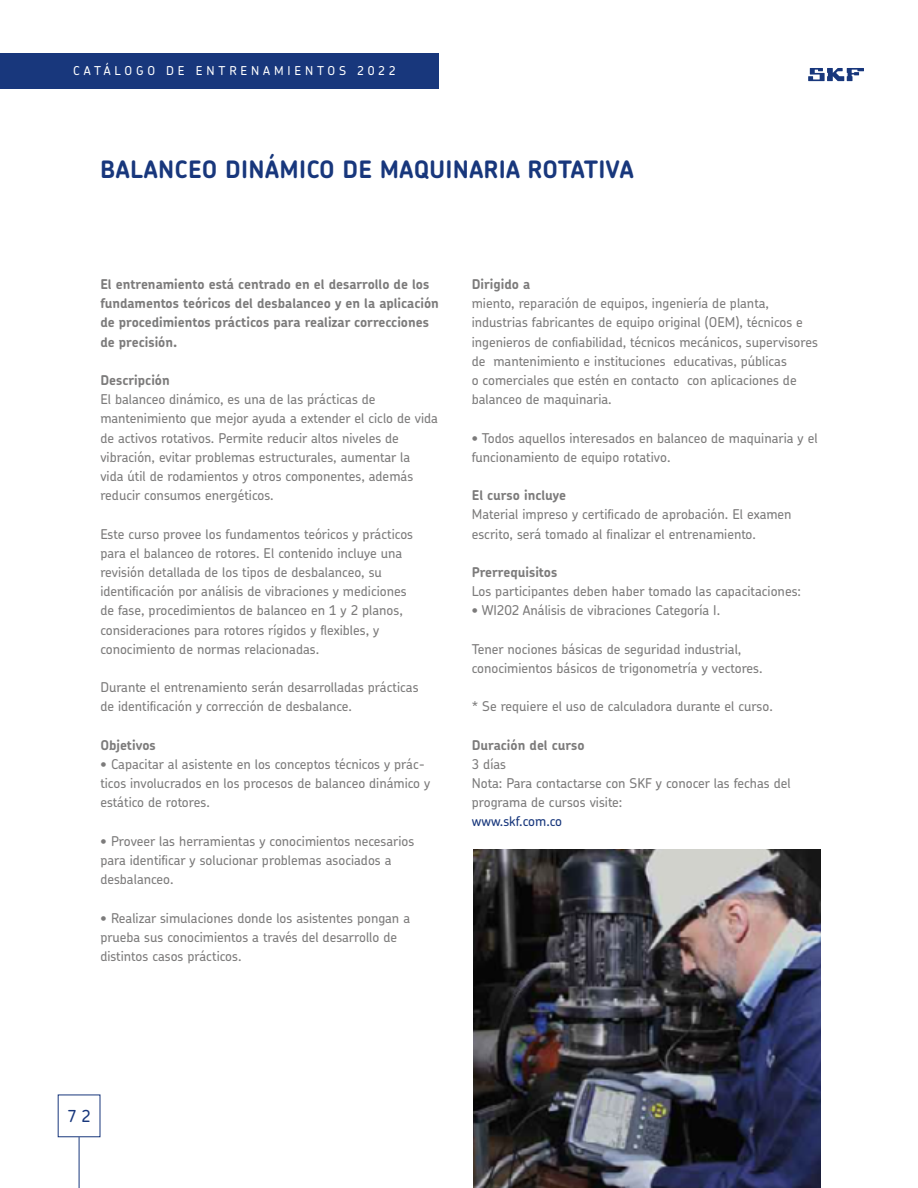
<style>
.page{position:relative;width:918px;height:1188px;background:#fff}
.page>*{position:absolute;margin:0;border:0;box-sizing:border-box;transform-origin:0 0}
.t1{font:700 24px "SKF Chevin OT";letter-spacing:.015em;color:#18377c}
.t2{font:500 16.5px "SKF Chevin OT";color:#18377c}
.t3{font:500 13.5px/19.2px "SKF Chevin OT";color:#7c7b7b}
.t4{font:700 13.5px/19.2px "SKF Chevin OT";color:#7c7b7b}
.t5{font:500 13.5px "SKF Chevin OT";color:#18377c}
.t6{font:500 12.3px "SKF Chevin OT";letter-spacing:.315em;color:#fff}
</style>
<div class="page">
<div style="left:0;top:53px;width:438px;height:36px;background:#18377c"></div>
<hr style="left:79px;top:1137px;width:1px;height:51px;background:#18377c">
<svg style="left:808px;top:68px;width:56px;height:13px"></svg>
<img style="left:474px;top:849px;width:346px;height:339px">
<p class="t6" style="left:73px;top:59px;width:324px">CATÁLOGO DE ENTRENAMIENTOS 2022</p>
<h1 class="t1" style="left:100px;top:147px;width:535px">BALANCEO DINÁMICO DE MAQUINARIA ROTATIVA</h1>
<p class="t4" style="left:100px;top:274px;width:340px">El entrenamiento está centrado en el desarrollo de los fundamentos teóricos del desbalanceo y en la aplicación de procedimientos prácticos para realizar correcciones de precisión.</p>
<p class="t4" style="left:100px;top:370px;width:71px">Descripción</p>
<p class="t3" style="left:100px;top:388px;width:339px">El balanceo dinámico, es una de las prácticas de mantenimiento que mejor ayuda a extender el ciclo de vida de activos rotativos. Permite reducir altos niveles de vibración, evitar problemas estructurales, aumentar la<br>vida útil de rodamientos y otros componentes, además reducir consumos energéticos.</p>
<p class="t3" style="left:100px;top:522px;width:314px">Este curso provee los fundamentos teóricos y prácticos para el balanceo de rotores. El contenido incluye una revisión detallada de los tipos de desbalanceo, su identificación por análisis de vibraciones y mediciones de fase, procedimientos de balanceo en 1 y 2 planos, consideraciones para rotores rígidos y flexibles, y conocimiento de normas relacionadas.</p>
<p class="t3" style="left:100px;top:676px;width:320px">Durante el entrenamiento serán desarrolladas prácticas de identificación y corrección de desbalance.</p>
<p class="t4" style="left:100px;top:735px;width:57px">Objetivos</p>
<p class="t3" style="left:100px;top:753px;width:331px">• Capacitar al asistente en los conceptos técnicos y prác&shy;ticos involucrados en los procesos de balanceo dinámico y estático de rotores.</p>
<p class="t3" style="left:100px;top:830px;width:315px">• Proveer las herramientas y conocimientos necesarios para identificar y solucionar problemas asociados a desbalanceo.</p>
<p class="t3" style="left:100px;top:906px;width:311px">• Realizar simulaciones donde los asistentes pongan a prueba sus conocimientos a través del desarrollo de distintos casos prácticos.</p>
<p class="t4" style="left:472px;top:274px;width:60px">Dirigido a</p>
<p class="t3" style="left:472px;top:292px;width:348px">miento, reparación de equipos, ingeniería de planta, industrias fabricantes de equipo original (OEM), técnicos e ingenieros de confiabilidad, técnicos mecánicos, supervisores de mantenimiento e instituciones educativas, públicas<br>o comerciales que estén en contacto con aplicaciones de balanceo de maquinaria.</p>
<p class="t3" style="left:472px;top:426px;width:347px">• Todos aquellos interesados en balanceo de maquinaria y el funcionamiento de equipo rotativo.</p>
<p class="t4" style="left:472px;top:485px;width:96px">El curso incluye</p>
<p class="t3" style="left:472px;top:503px;width:321px">Material impreso y certificado de aprobación. El examen escrito, será tomado al finalizar el entrenamiento.</p>
<p class="t4" style="left:472px;top:562px;width:87px">Prerrequisitos</p>
<p class="t3" style="left:472px;top:580px;width:331px">Los participantes deben haber tomado las capacitaciones:</p>
<p class="t3" style="left:472px;top:599px;width:250px">• WI202 Análisis de vibraciones Categoría I.</p>
<p class="t3" style="left:472px;top:638px;width:292px">Tener nociones básicas de seguridad industrial, conocimientos básicos de trigonometría y vectores.</p>
<p class="t3" style="left:472px;top:695px;width:303px">* Se requiere el uso de calculadora durante el curso.</p>
<p class="t4" style="left:472px;top:734px;width:114px">Duración del curso</p>
<p class="t3" style="left:472px;top:753px;width:321px">3 días<br>Nota: Para contactarse con SKF y conocer las fechas del programa de cursos visite:</p>
<p class="t5" style="left:472px;top:809px;width:92px">www.skf.com.co</p>
<p class="t2" style="left:67px;top:1101px;width:25px">7 2</p>
</div>
